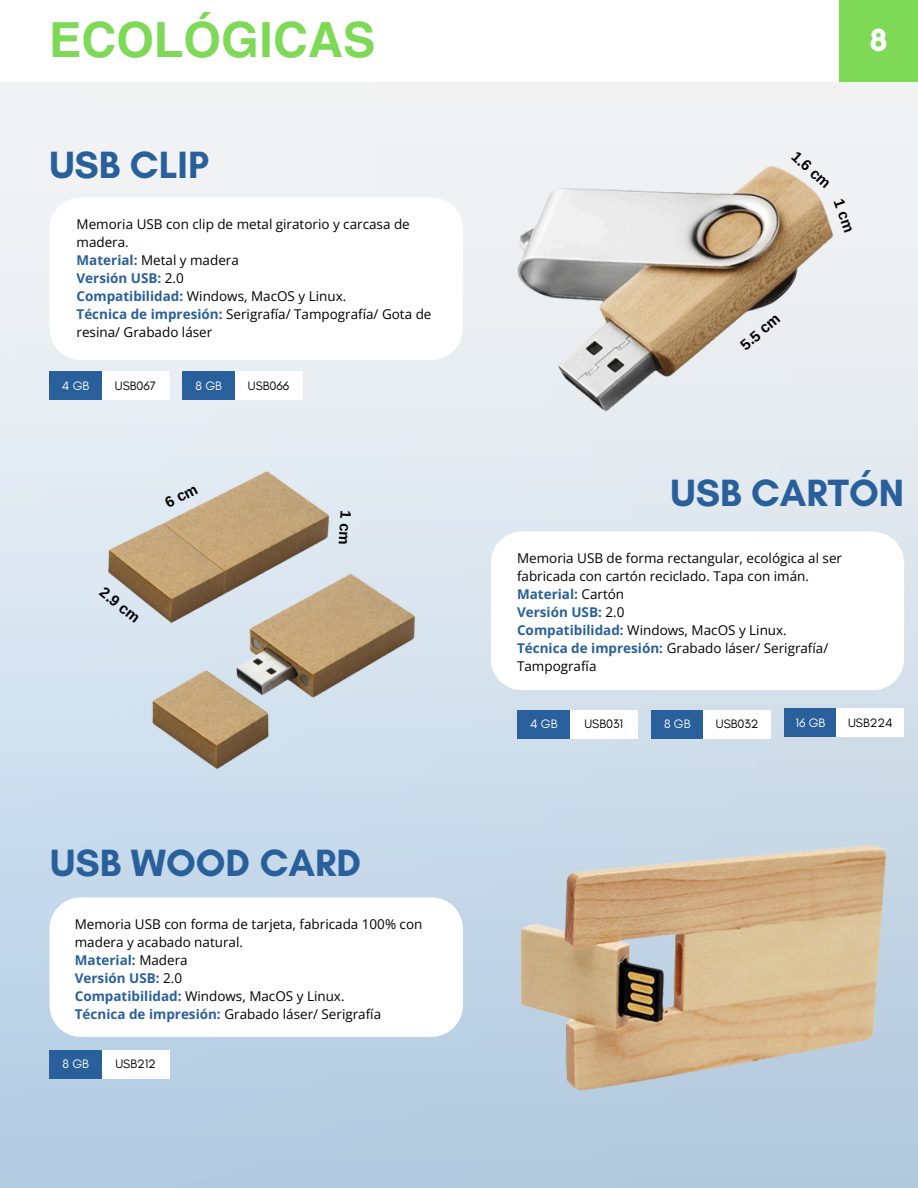
<style>
.page{position:relative;width:918px;height:1188px;background:#fff}
.page>*{position:absolute;margin:0;border:0;box-sizing:border-box;transform-origin:0 0}
.t1{font:700 48px "Helios";color:#7ed957}
.t2{font:700 38.7px "Glacial Indifference";color:#29609b}
.t3{font:700 32.7px "Glacial Indifference";color:#fff}
.t4{font:700 15px "Arimo";color:#000}
.t5{font:13.5px/18px "Open Sans";color:#000}
.t6{font:700 13.5px "Open Sans";color:#29609b}
.t7{font:12.45px "Glacial Indifference";color:#000}
.t8{font:12.45px "Glacial Indifference";color:#fff}
.s1{font-weight:700;color:#29609b}
.s2{font-weight:400;color:#000}
</style>
<div class="page">
<img style="left:0;top:81px;width:918px;height:1107px">
<div style="left:839px;top:0;width:79px;height:81px;background:#7ed957"></div>
<svg style="left:491px;top:532px;width:413px;height:114px"></svg>
<svg style="left:49px;top:897px;width:378px;height:140px"></svg>
<div style="left:49px;top:1050px;width:53px;height:28px;background:#29609b"></div>
<div style="left:102px;top:1050px;width:67px;height:28px;background:#fff"></div>
<img style="left:49px;top:370px;width:428px;height:428px">
<img style="left:427px;top:646px;width:491px;height:542px">
<svg style="left:49px;top:197px;width:385px;height:163px"></svg>
<img style="left:434px;top:142px;width:484px;height:344px">
<svg style="left:164px;top:486px;width:34px;height:22px"></svg>
<svg style="left:339px;top:511px;width:12px;height:33px"></svg>
<svg style="left:834px;top:198px;width:18px;height:34px"></svg>
<h4 class="t1" style="left:49px;top:9px;width:328px">ECOLÓGICAS</h4>
<h4 class="t2" style="left:49px;top:141px;width:161px">USB CLIP</h4>
<h4 class="t5" style="left:77px;top:215px;width:335px">Memoria USB con clip de metal giratorio y carcasa de madera.</h4>
<h4 class="t5" style="left:77px;top:251px;width:164px"><span class="s1">Material:</span> Metal y madera</h4>
<h2 class="t6" style="left:77px;top:269px;width:109px">Versión USB: <span class="s2">2.0</span></h2>
<p class="t5" style="left:77px;top:287px;width:271px"><span class="s1">Compatibilidad:</span> Windows, MacOS y Linux.</p>
<p class="t5" style="left:77px;top:305px;width:356px"><span class="s1">Técnica de impresión:</span> Serigrafía/ Tampografía/ Gota de resina/ Grabado láser</p>
<p class="t8" style="left:62px;top:378px;width:29px">4 GB</p>
<p class="t7" style="left:115px;top:378px;width:43px">USB067</p>
<p class="t8" style="left:195px;top:378px;width:28px">8 GB</p>
<h1 class="t7" style="left:248px;top:378px;width:43px">USB066</h1>
<p class="t4" style="left:107px;top:584px;width:48px;rotate:39deg">2.9 cm</p>
<h2 class="t2" style="left:50px;top:839px;width:313px">USB WOOD CARD</h2>
<p class="t5" style="left:75px;top:915px;width:349px">Memoria USB con forma de tarjeta, fabricada 100% con madera y acabado natural.</p>
<p class="t6" style="left:75px;top:951px;width:114px">Material: <span class="s2">Madera</span></p>
<p class="t6" style="left:75px;top:969px;width:109px">Versión USB: <span class="s2">2.0</span></p>
<p class="t5" style="left:75px;top:987px;width:271px"><span class="s1">Compatibilidad:</span> Windows, MacOS y Linux.</p>
<p class="t5" style="left:75px;top:1005px;width:308px"><span class="s1">Técnica de impresión:</span> Grabado láser/ Serigrafía</p>
<p class="t8" style="left:62px;top:1056px;width:28px">8 GB</p>
<p class="t7" style="left:115px;top:1056px;width:42px">USB212</p>
<p class="t4" style="left:800px;top:148px;width:48px;rotate:42deg">1.6 cm</p>
<h3 class="t3" style="left:870px;top:20px;width:20px">8</h3>
<h4 class="t4" style="left:737px;top:340px;width:48px;rotate:-40deg">5.5 cm</h4>
<h3 class="t2" style="left:671px;top:469px;width:235px">USB CARTÓN</h3>
<h4 class="t5" style="left:517px;top:549px;width:327px">Memoria USB de forma rectangular, ecológica al ser fabricada con cartón reciclado. Tapa con imán.</h4>
<h4 class="t6" style="left:517px;top:585px;width:109px">Material: <span class="s2">Cartón</span></h4>
<h4 class="t6" style="left:517px;top:603px;width:109px">Versión USB: <span class="s2">2.0</span></h4>
<h3 class="t5" style="left:517px;top:621px;width:271px"><span class="s1">Compatibilidad:</span> Windows, MacOS y Linux.</h3>
<h3 class="t5" style="left:517px;top:639px;width:313px"><span class="s1">Técnica de impresión:</span> Grabado láser/ Serigrafía/<br>Tampografía</h3>
<p class="t8" style="left:530px;top:716px;width:29px">4 GB</p>
<p class="t7" style="left:584px;top:716px;width:40px">USB031</p>
<h3 class="t8" style="left:664px;top:716px;width:28px">8 GB</h3>
<h3 class="t7" style="left:716px;top:716px;width:44px">USB032</h3>
<h2 class="t8" style="left:795px;top:715px;width:31px">16 GB</h2>
<p class="t7" style="left:848px;top:715px;width:46px">USB224</p>
</div>
